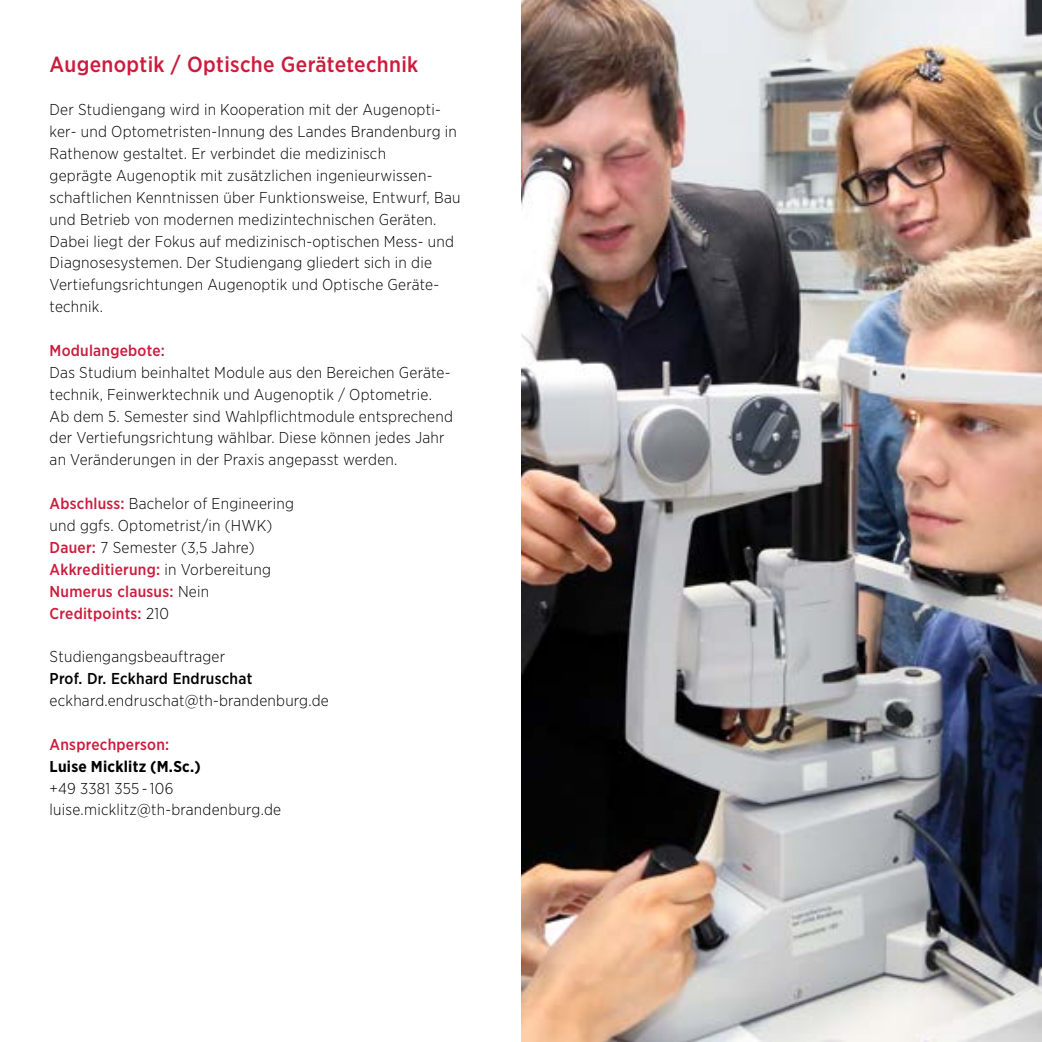
<style>
.page{position:relative;width:1042px;height:1042px;background:#fff}
.page>*{position:absolute;margin:0;border:0;box-sizing:border-box;transform-origin:0 0}
.t1{font:500 21.88px "Gotham Narrow";letter-spacing:.015em;color:#cd1b3c}
.t2{font:300 15.75px/21.9px "Gotham Narrow";letter-spacing:.015em;color:#000}
.t3{font:500 15.75px "Gotham Narrow";letter-spacing:.015em;color:#cd1b3c}
.t4{font:500 15.75px "Gotham Narrow";letter-spacing:.015em;color:#000}
.t5{font:700 15.75px "Gotham Narrow";letter-spacing:.015em;color:#000}
.s1{font-weight:500;color:#cd1b3c}
</style>
<div class="page">
<img style="left:521px;top:0;width:521px;height:1042px">
<h1 class="t1" style="left:50px;top:50px;width:370px">Augenoptik / Optische Gerätetechnik</h1>
<p class="t2" style="left:50px;top:98px;width:412px">Der Studiengang wird in Kooperation mit der Augenopti&shy;ker- und Optometristen-Innung des Landes Brandenburg in Rathenow gestaltet. Er verbindet die medizinisch<br>geprägte Augenoptik mit zusätzlichen ingenieurwissen&shy;schaftlichen Kenntnissen über Funktionsweise, Entwurf, Bau und Betrieb von modernen medizintechnischen Geräten.<br>Dabei liegt der Fokus auf medizinisch-optischen Mess- und Diagnosesystemen. Der Studiengang gliedert sich in die Vertiefungsrichtungen Augenoptik und Optische Geräte&shy;technik.</p>
<p class="t3" style="left:50px;top:340px;width:117px">Modulangebote:</p>
<p class="t2" style="left:50px;top:361px;width:405px">Das Studium beinhaltet Module aus den Bereichen Geräte&shy;technik, Feinwerktechnik und Augenoptik / Optometrie.<br>Ab dem 5. Semester sind Wahlpflichtmodule entsprechend der Vertiefungsrichtung wählbar. Diese können jedes Jahr an Veränderungen in der Praxis angepasst werden.</p>
<p class="t2" style="left:50px;top:492px;width:246px"><span class="s1">Abschluss:</span> Bachelor of Engineering und ggfs. Optometrist/in (HWK)<br><span class="s1">Dauer:</span> 7 Semester (3,5 Jahre)<br><span class="s1">Akkreditierung:</span> in Vorbereitung<br><span class="s1">Numerus clausus:</span> Nein<br><span class="s1">Creditpoints:</span> 210</p>
<p class="t2" style="left:50px;top:645px;width:177px">Studiengangsbeauftrager</p>
<p class="t4" style="left:50px;top:669px;width:204px">Prof. Dr. Eckhard Endruschat</p>
<p class="t2" style="left:50px;top:689px;width:281px">eckhard.endruschat@th-brandenburg.de</p>
<p class="t3" style="left:50px;top:734px;width:121px">Ansprechperson:</p>
<p class="t5" style="left:50px;top:756px;width:153px">Luise Micklitz (M.Sc.)</p>
<p class="t2" style="left:50px;top:777px;width:233px">+49 3381 355 - 106 luise.micklitz@th-brandenburg.de</p>
</div>
